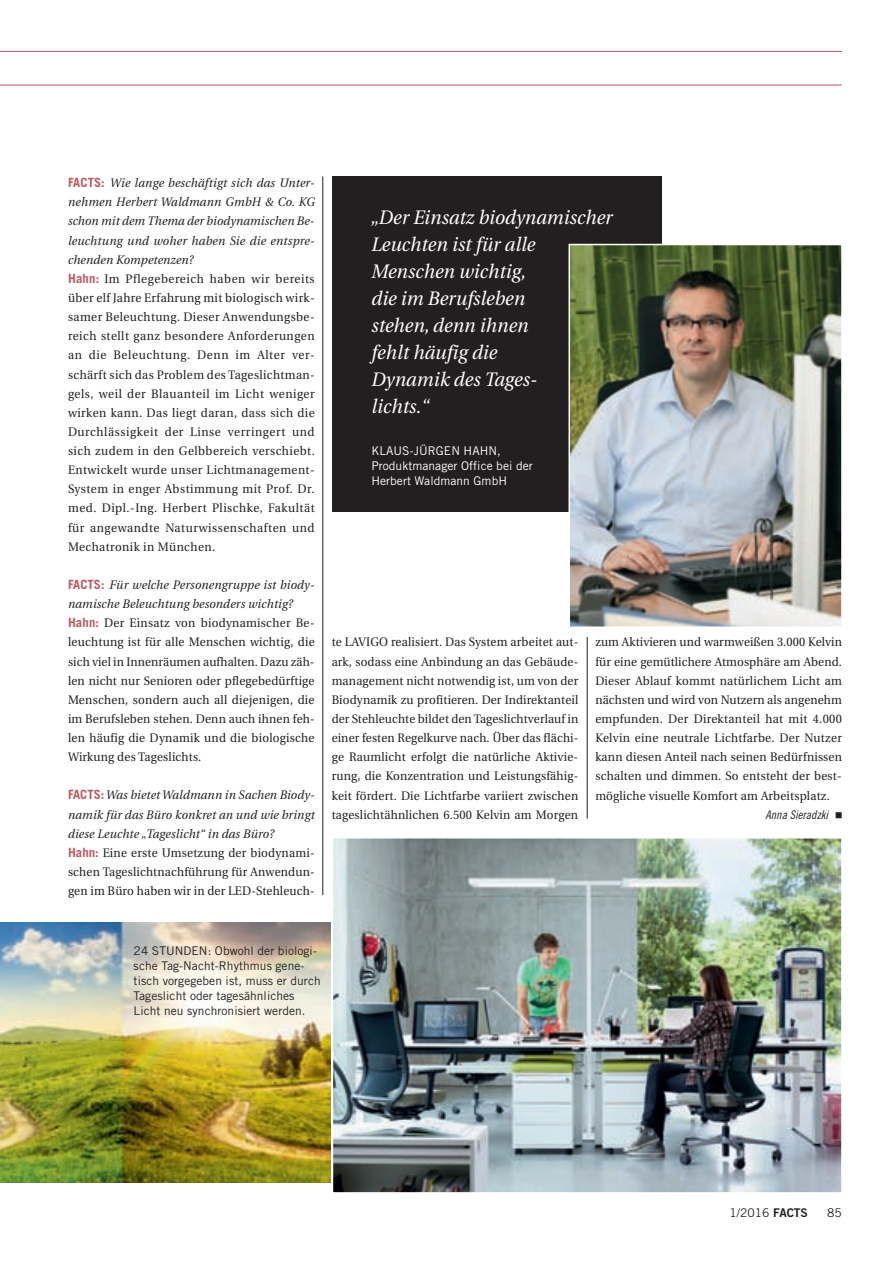
<style>
.page{position:relative;width:893px;height:1263px;background:#fff}
.page>*{position:absolute;margin:0;border:0;box-sizing:border-box;transform-origin:0 0}
.t1{font:italic 19.5px/27px "Utopia";letter-spacing:.005em;color:#fff;scale:.95 1}
.t2{font:12.3px/19.2px "Utopia";letter-spacing:.025em;color:#231f20;scale:.95 1}
.t3{font:12px/15px "Trade Gothic";letter-spacing:.005em;color:#231f20}
.t4{font:12px/15px "Trade Gothic";letter-spacing:.005em;color:#fff}
.t5{font:12px "Trade Gothic Cond Eighteen Obl";letter-spacing:.005em;color:#231f20}
.s1{font-family:"Trade Gothic";font-weight:700;font-size:12.75px;color:#bd575f}
.s2{font-style:italic}
.s3{font-family:"Trade Gothic Bold Two"}
</style>
<div class="page">
<img style="left:0;top:923px;width:330px;height:259px">
<hr style="left:0;top:51px;width:842px;height:1px;background:#bd575f">
<hr style="left:0;top:85px;width:842px;height:1px;background:#bd575f">
<hr style="left:322px;top:176px;width:1px;height:719px;background:#231f20">
<hr style="left:587px;top:637px;width:1px;height:182px;background:#231f20">
<img style="left:335px;top:840px;width:505px;height:351px">
<div style="left:332px;top:837px;width:511px;height:357px;border:2px solid #fff"></div>
<div style="left:332px;top:176px;width:329px;height:336px;background:#231f20"></div>
<img style="left:571px;top:247px;width:269px;height:378px">
<div style="left:568px;top:244px;width:275px;height:384px;border:2px solid #fff"></div>
<p class="t2" style="left:68px;top:174px;width:261px"><span class="s1">FACTS:</span> <span class="s2">Wie lange beschäftigt sich das Unter&shy;nehmen Herbert Waldmann GmbH &amp; Co. KG schon mit dem Thema der biodynamischen Be&shy;leuchtung und woher haben Sie die entspre&shy;chenden Kompetenzen?<br></span><span class="s1">Hahn:</span> Im Pflegebereich haben wir bereits über elf Jahre Erfahrung mit biologisch wirk&shy;samer Beleuchtung. Dieser Anwendungsbe&shy;reich stellt ganz besondere Anforderungen an die Beleuchtung. Denn im Alter ver&shy;schärft sich das Problem des Tageslichtman&shy;gels, weil der Blauanteil im Licht weniger wirken kann. Das liegt daran, dass sich die Durchlässigkeit der Linse verringert und sich zudem in den Gelbbereich verschiebt.<br>Entwickelt wurde unser Lichtmanagement-System in enger Abstimmung mit Prof. Dr. med. Dipl.-Ing. Herbert Plischke, Fakultät für angewandte Naturwissenschaften und Mechatronik in München.</p>
<p class="t2" style="left:68px;top:575px;width:261px"><span class="s1">FACTS:</span> <span class="s2">Für welche Personengruppe ist biody&shy;namische Beleuchtung besonders wichtig?<br></span><span class="s1">Hahn:</span> Der Einsatz von biodynamischer Be&shy;leuchtung ist für alle Menschen wichtig, die sich viel in Innenräumen aufhalten. Dazu zäh&shy;len nicht nur Senioren oder pflegebedürftige Menschen, sondern auch all diejenigen, die im Berufsleben stehen. Denn auch ihnen feh&shy;len häufig die Dynamik und die biologische Wirkung des Tageslichts.</p>
<p class="t2" style="left:68px;top:786px;width:261px"><span class="s1">FACTS:</span> <span class="s2">Was bietet Waldmann in Sachen Biody&shy;namik für das Büro konkret an und wie bringt diese Leuchte „Tageslicht“ in das Büro?<br></span><span class="s1">Hahn:</span> Eine erste Umsetzung der biodynami&shy;schen Tageslichtnachführung für Anwendun&shy;gen im Büro haben wir in der LED-Stehleuch-</p>
<h1 class="t1" style="left:371px;top:205px;width:256px">„Der Einsatz biodynamischer<br>Leuchten ist für alle<br>Menschen wichtig,<br>die im Berufsleben<br>stehen, denn ihnen<br>fehlt häufig die<br>Dynamik des Tages-<br>lichts.“</h1>
<p class="t4" style="left:371px;top:443px;width:163px">Klaus-Jürgen Hah n,<br>Produktmanager Office bei der<br>Herbert Waldmann GmbH</p>
<p class="t2" style="left:332px;top:633px;width:261px;text-align:justify">te LAVIGO realisiert. Das System arbeitet aut&shy;ark, sodass eine Anbindung an das Gebäude&shy;management nicht notwendig ist, um von der Biodynamik zu profitieren. Der Indirektanteil der Stehleuchte bildet den Tageslichtverlauf in einer festen Regelkurve nach. Über das flächi&shy;ge Raumlicht erfolgt die natürliche Aktivie&shy;rung, die Konzentration und Leistungsfähig&shy;keit fördert. Die Lichtfarbe variiert zwischen tageslichtähnlichen 6.500 Kelvin am Morgen</p>
<p class="t2" style="left:595px;top:633px;width:261px;text-align:justify">zum Aktivieren und warmweißen 3.000 Kelvin für eine gemütlichere Atmosphäre am Abend.<br>Dieser Ablauf kommt natürlichem Licht am nächsten und wird von Nutzern als angenehm empfunden. Der Direktanteil hat mit 4.000<br>Kelvin eine neutrale Lichtfarbe. Der Nutzer kann diesen Anteil nach seinen Bedürfnissen schalten und dimmen. So entsteht der best&shy;mögliche visuelle Komfort am Arbeitsplatz.</p>
<p class="t5" style="left:765px;top:807px;width:64px">Anna Sieradzki</p>
<p class="t3" style="left:134px;top:943px;width:189px">24 Stunden: Obwohl der biologi&shy;sche Tag-N acht-R hythmus gene&shy;tisch vorgegeben ist, muss er durch Tageslicht oder tagesähnliches Licht neu synchronisiert werden.</p>
<p class="t3" style="left:729px;top:1205px;width:80px">1/2016 <span class="s3">FACTS</span></p>
<p class="t3" style="left:827px;top:1205px;width:16px">85</p>
</div>
